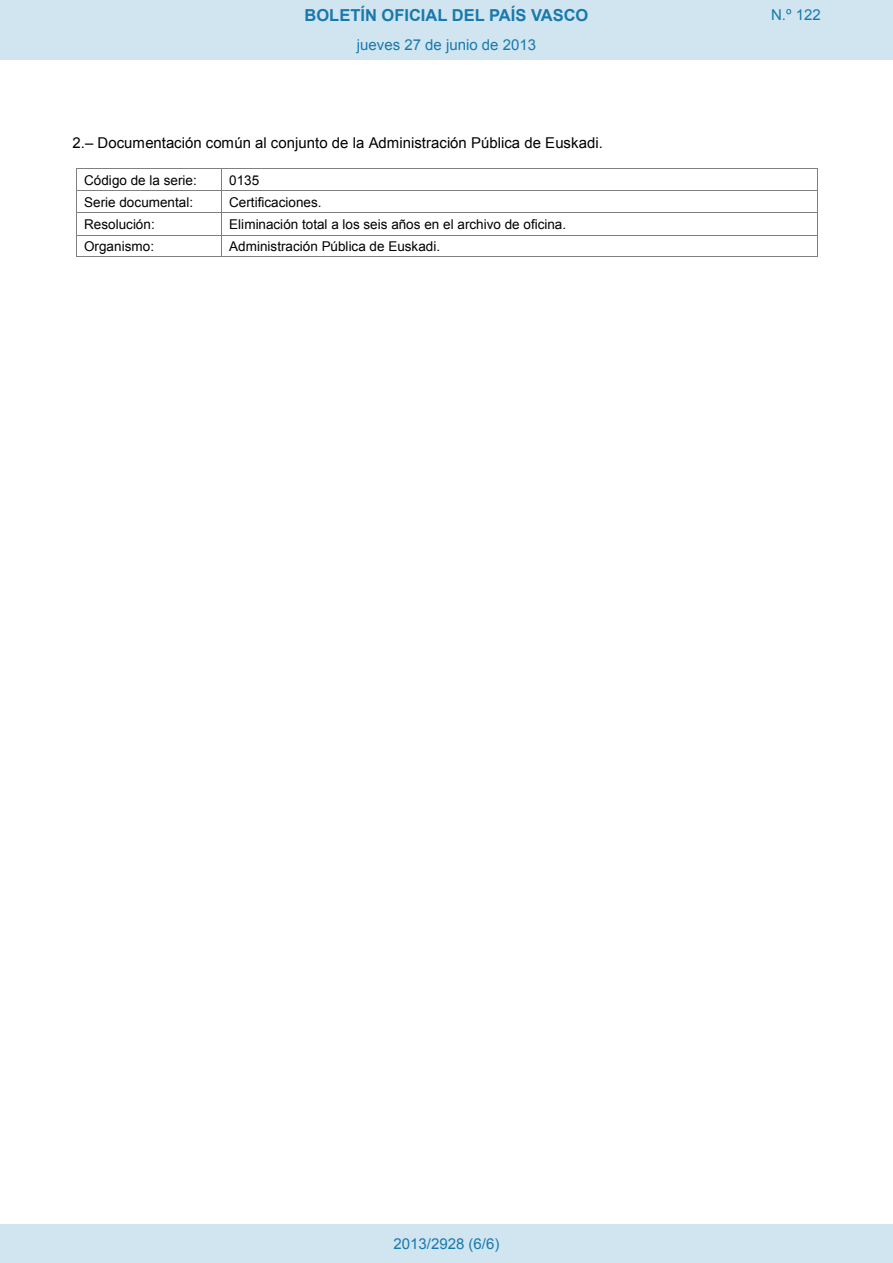
<style>
.page{position:relative;width:893px;height:1263px;background:#fff}
.page>*{position:absolute;margin:0;border:0;box-sizing:border-box;transform-origin:0 0}
.t1{font:700 16.5px "Arial";color:#1879ad}
.t2{font:15px "Arial";color:#000}
.Paginacion_Centro{font:15px "Arial";color:#1879ad}
.t3{font:13.5px "Arial";letter-spacing:.005em;color:#000}
</style>
<div class="page">
<hr style="left:76px;top:169px;width:145px;height:1px;background:#808080">
<hr style="left:221px;top:169px;width:596px;height:1px;background:#808080">
<hr style="left:76px;top:191px;width:145px;height:1px;background:#808080">
<hr style="left:221px;top:191px;width:596px;height:1px;background:#808080">
<hr style="left:76px;top:212px;width:145px;height:1px;background:#808080">
<hr style="left:221px;top:212px;width:596px;height:1px;background:#808080">
<hr style="left:76px;top:235px;width:145px;height:1px;background:#808080">
<hr style="left:221px;top:235px;width:596px;height:1px;background:#808080">
<svg style="left:76px;top:170px;width:1px;height:87px"></svg>
<hr style="left:76px;top:257px;width:145px;height:1px;background:#808080">
<svg style="left:221px;top:170px;width:1px;height:87px"></svg>
<hr style="left:221px;top:257px;width:596px;height:1px;background:#808080">
<svg style="left:817px;top:169px;width:1px;height:88px"></svg>
<div style="left:0;top:0;width:893px;height:60px;background:#d0e5f0"></div>
<div style="left:0;top:1225px;width:893px;height:38px;background:#d0e5f0"></div>
<p class="t1" style="left:305px;top:4px;width:285px">BOLETÍN OFICIAL DEL PAÍS VASCO</p>
<p class="Paginacion_Centro" style="left:771px;top:5px;width:51px">N.º 122</p>
<p class="Paginacion_Centro" style="left:357px;top:35px;width:181px">jueves 27 de junio de 2013</p>
<p class="t2" style="left:73px;top:133px;width:532px">2.– Documentación común al conjunto de la Administración Pública de Euskadi.</p>
<p class="t3" style="left:84px;top:171px;width:114px">Código de la serie:</p>
<p class="t3" style="left:229px;top:171px;width:32px">0135</p>
<p class="t3" style="left:84px;top:193px;width:111px">Serie documental:</p>
<p class="t3" style="left:229px;top:193px;width:94px">Certificaciones.</p>
<p class="t3" style="left:84px;top:215px;width:72px">Resolución:</p>
<p class="t3" style="left:229px;top:215px;width:339px">Eliminación total a los seis años en el archivo de oficina.</p>
<p class="t3" style="left:84px;top:237px;width:71px">Organismo:</p>
<p class="t3" style="left:229px;top:237px;width:212px">Administración Pública de Euskadi.</p>
<p class="Paginacion_Centro" style="left:393px;top:1234px;width:107px">2013/2928 (6/6)</p>
</div>
